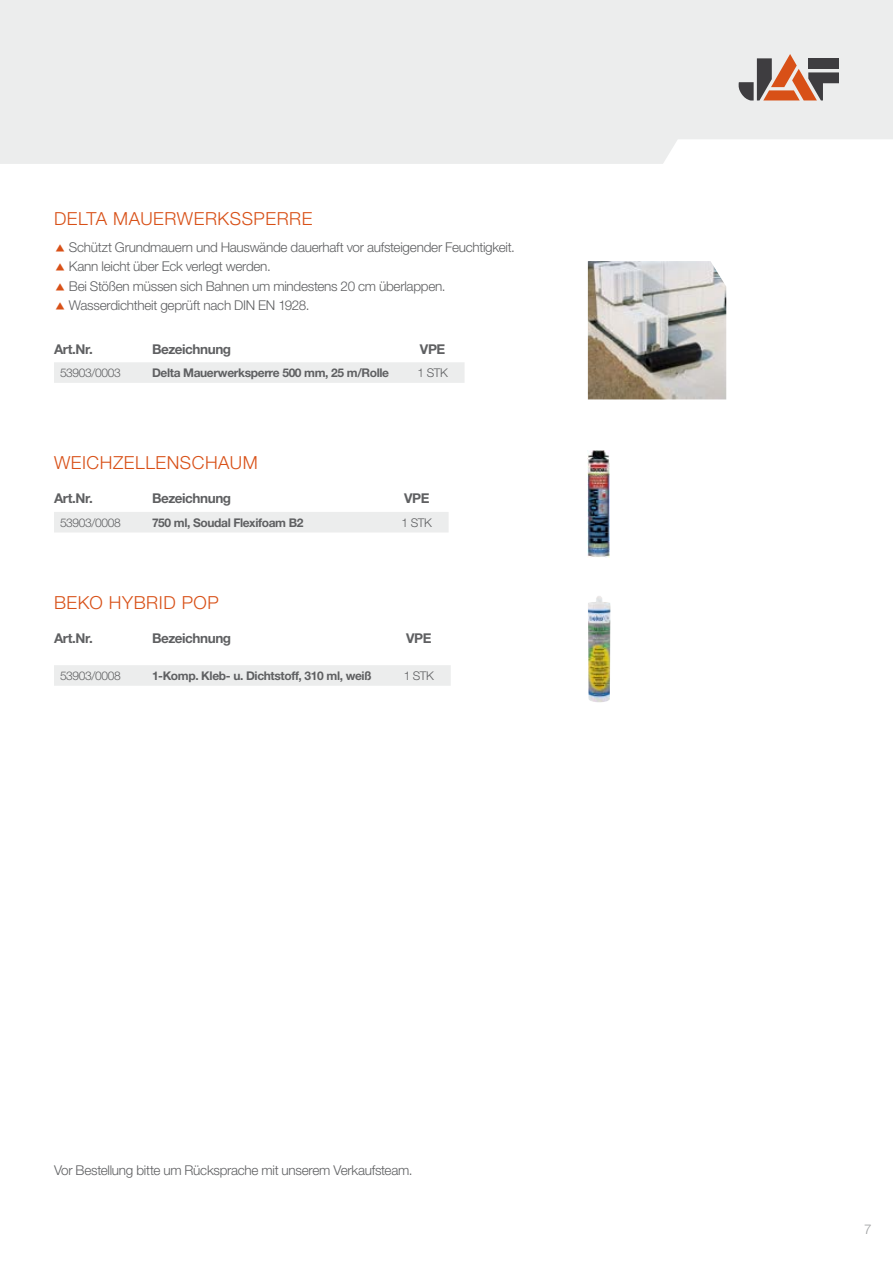
<style>
.page{position:relative;width:893px;height:1263px;background:#fff}
.page>*{position:absolute;margin:0;border:0;box-sizing:border-box;transform-origin:0 0}
.t1{font:300 18px "Helvetica Neue LTW1 G";letter-spacing:.03em;color:#d85017}
.t2{font:300 13.5px/19.5px "Helvetica Neue LTW1 G";letter-spacing:-.02em;color:#5f6062}
.t3{font:700 13.5px "Helvetica Neue LTW1 G";letter-spacing:-.03em;color:#5f6062}
.t4{font:300 13.5px "Helvetica Neue LTW1 G";color:#9c9e9f}
.t5{font:700 12px "Helvetica Neue LTW1 G";letter-spacing:-.03em;color:#5f6062}
.t6{font:300 12px "Helvetica Neue LTW1 G";letter-spacing:-.03em;color:#5f6062}
</style>
<div class="page">
<div style="left:0;top:0;width:893px;height:164px;background:#eceded"></div>
<svg style="left:739px;top:54px;width:100px;height:46px;background:#ae9186"></svg>
<div style="left:54px;top:512px;width:395px;height:20px;background:#eceded"></div>
<div style="left:54px;top:665px;width:397px;height:21px;background:#eceded"></div>
<img style="left:588px;top:451px;width:22px;height:106px">
<img style="left:588px;top:596px;width:23px;height:106px">
<div style="left:54px;top:362px;width:411px;height:21px;background:#eceded"></div>
<img style="left:588px;top:261px;width:138px;height:138px">
<h1 class="t1" style="left:54px;top:208px;width:260px">DELTA MAUERWERKSSPERRE</h1>
<p class="t2" style="left:69px;top:237px;width:447px">Schützt Grundmauern und Hauswände dauerhaft vor aufsteigender Feuchtigkeit.<br>Kann leicht über Eck verlegt werden.<br>Bei Stößen müssen sich Bahnen um mindestens 20 cm überlappen.<br>Wasserdichtheit geprüft nach DIN EN 1928.</p>
<p class="t3" style="left:54px;top:341px;width:40px">Art.Nr.</p>
<p class="t3" style="left:152px;top:341px;width:81px">Bezeichnung</p>
<p class="t3" style="left:420px;top:341px;width:27px">VPE</p>
<p class="t6" style="left:60px;top:365px;width:62px">53903/0003</p>
<p class="t5" style="left:152px;top:365px;width:239px">Delta Mauerwerksperre 500 mm, 25 m/Rolle</p>
<p class="t6" style="left:417px;top:365px;width:32px">1 STK</p>
<h1 class="t1" style="left:54px;top:451px;width:205px">WEICHZELLENSCHAUM</h1>
<p class="t3" style="left:54px;top:490px;width:40px">Art.Nr.</p>
<p class="t3" style="left:152px;top:490px;width:81px">Bezeichnung</p>
<p class="t3" style="left:404px;top:490px;width:27px">VPE</p>
<p class="t6" style="left:60px;top:515px;width:62px">53903/0008</p>
<p class="t5" style="left:152px;top:515px;width:153px">750 ml, Soudal Flexifoam B2</p>
<p class="t6" style="left:402px;top:515px;width:32px">1 STK</p>
<h1 class="t1" style="left:54px;top:591px;width:166px">BEKO HYBRID POP</h1>
<p class="t3" style="left:54px;top:630px;width:40px">Art.Nr.</p>
<p class="t3" style="left:152px;top:630px;width:81px">Bezeichnung</p>
<p class="t3" style="left:406px;top:630px;width:27px">VPE</p>
<p class="t6" style="left:60px;top:668px;width:62px">53903/0008</p>
<p class="t5" style="left:152px;top:668px;width:221px">1-Komp. Kleb- u. Dichtstoff, 310 ml, weiß</p>
<p class="t6" style="left:404px;top:668px;width:32px">1 STK</p>
<p class="t2" style="left:54px;top:1160px;width:360px">Vor Bestellung bitte um Rücksprache mit unserem Verkaufsteam.</p>
<p class="t4" style="left:864px;top:1221px;width:9px">7</p>
</div>
